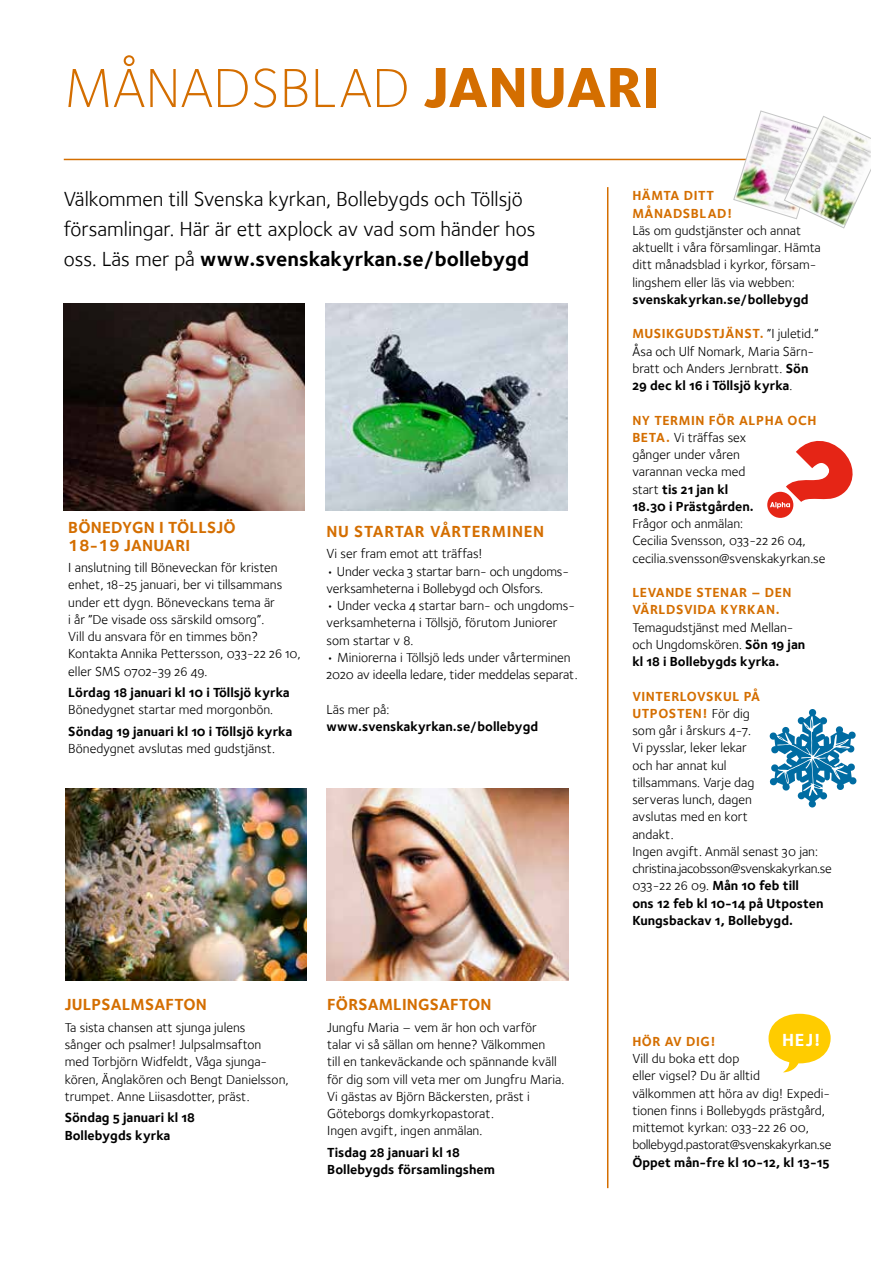
<style>
.page{position:relative;width:893px;height:1263px;background:#fff}
.page>*{position:absolute;margin:0;border:0;box-sizing:border-box;transform-origin:0 0}
.t1{font:300 57px "Foundry Sterling";color:#d46e00}
.t2{font:21px/30px "Foundry Sterling Book OSF";color:#000}
.t3{font:21px "Foundry Sterling Bold OSF";color:#000}
.t4{font:700 18px "Foundry Sterling";color:#fff}
.t5{font:700 16.5px/17.2px "Foundry Sterling";letter-spacing:.01em;color:#d46e00}
.t6{font:700 16.5px "Foundry Sterling";letter-spacing:.04em;color:#d46e00}
.t7{font:13.5px/17.2px "Foundry Sterling Book OSF";color:#000}
.t8{font:13.5px/17.2px "Foundry Sterling Bold OSF";color:#000}
.t9{font:700 13.5px/17.2px "Foundry Sterling";letter-spacing:.04em;color:#d46e00}
.s1{font-weight:800;font-size:58.5px}
.s2{font-family:"Foundry Sterling Book OSF"}
.s3{font-family:"Foundry Sterling Book OSF";font-weight:400;color:#000}
.s4{font-family:"Foundry Sterling Bold OSF"}
.s5{font-family:"Foundry Sterling";font-weight:700;color:#d46e00}
</style>
<div class="page">
<hr style="left:64px;top:159px;width:764px;height:1px;background:#d46e00">
<hr style="left:607px;top:187px;width:1px;height:1001px;background:#d46e00">
<img style="left:733px;top:111px;width:138px;height:117px">
<svg style="left:783px;top:1060px;width:17px;height:12px"></svg>
<div style="left:768px;top:1014px;width:63px;height:49px;background:#fc0;border-radius:50%"></div>
<img style="left:327px;top:789px;width:242px;height:191px">
<img style="left:65px;top:789px;width:241px;height:191px">
<img style="left:64px;top:304px;width:241px;height:206px">
<img style="left:325px;top:304px;width:242px;height:206px">
<svg style="left:770px;top:709px;width:86px;height:98px"></svg>
<div style="left:767px;top:492px;width:26px;height:26px;background:#e52516;border-radius:50%"></div>
<svg style="left:770px;top:441px;width:83px;height:67px"></svg>
<h1 class="t1" style="left:64px;top:55px;width:597px">MÅNADSBLAD <span class="s1">JANUARI</span></h1>
<h2 class="t2" style="left:64px;top:184px;width:473px">Välkommen till Svenska kyrkan, Bollebygds och Töllsjö församlingar. Här är ett axplock av vad som händer hos</h2>
<h2 class="t3" style="left:64px;top:246px;width:467px"><span class="s2">oss. Läs mer på</span> www.svenskakyrkan.se/bollebygd</h2>
<p class="t5" style="left:68px;top:519px;width:169px">BÖNEDYGN I TÖLLSJÖ<br>18-19 JANUARI</p>
<p class="t7" style="left:68px;top:559px;width:234px">I anslutning till Böneveckan för kristen enhet, 18-25 januari, ber vi tillsammans under ett dygn. Böneveckans tema är<br>i år ”De visade oss särskild omsorg”.<br>Vill du ansvara för en timmes bön?<br>Kontakta Annika Pettersson, 033-22 26 10, eller SMS 0702-39 26 49.</p>
<p class="t8" style="left:68px;top:684px;width:223px">Lördag 18 januari kl 10 i Töllsjö kyrka</p>
<p class="t7" style="left:68px;top:701px;width:206px">Bönedygnet startar med morgonbön.</p>
<p class="t8" style="left:68px;top:722px;width:225px">Söndag 19 januari kl 10 i Töllsjö kyrka</p>
<p class="t7" style="left:68px;top:740px;width:208px">Bönedygnet avslutas med gudstjänst.</p>
<p class="t6" style="left:326px;top:521px;width:219px">NU STARTAR VÅRTERMINEN</p>
<p class="t7" style="left:326px;top:545px;width:158px">Vi ser fram emot att träffas!</p>
<p class="t7" style="left:326px;top:562px;width:244px">• Under vecka 3 startar barn- och ungdoms&shy;verksamheterna i Bollebygd och Olsfors.</p>
<p class="t7" style="left:326px;top:597px;width:250px">• Under vecka 4 startar barn- och ungdoms&shy;verksamheterna i Töllsjö, förutom Juniorer som startar v 8.</p>
<p class="t7" style="left:326px;top:649px;width:253px">• Miniorerna i Töllsjö leds under vårterminen<br>2020 av ideella ledare, tider meddelas separat.</p>
<p class="t7" style="left:326px;top:700px;width:64px">Läs mer på:</p>
<p class="t8" style="left:326px;top:717px;width:213px">www.svenskakyrkan.se/bollebygd</p>
<p class="t5" style="left:65px;top:996px;width:144px">JULPSALMSAFTON</p>
<p class="t7" style="left:65px;top:1019px;width:225px">Ta sista chansen att sjunga julens<br>sånger och psalmer! Julpsalmsafton med Torbjörn Widfeldt, Våga sjunga&shy;kören, Änglakören och Bengt Danielsson, trumpet. Anne Liisasdotter, präst.</p>
<p class="t8" style="left:65px;top:1109px;width:132px">Söndag 5 januari kl 18<br>Bollebygds kyrka</p>
<p class="t5" style="left:327px;top:996px;width:166px">FÖRSAMLINGSAFTON</p>
<p class="t7" style="left:327px;top:1019px;width:239px">Jungfu Maria – vem är hon och varför talar vi så sällan om henne? Välkommen<br>till en tankeväckande och spännande kväll för dig som vill veta mer om Jungfru Maria.<br>Vi gästas av Björn Bäckersten, präst i Göteborgs domkyrkopastorat.<br>Ingen avgift, ingen anmälan.</p>
<p class="t8" style="left:327px;top:1143px;width:169px">Tisdag 28 januari kl 18<br>Bollebygds församlingshem</p>
<p class="t9" style="left:632px;top:187px;width:101px">HÄMTA DITT<br>MÅNADSBLAD!</p>
<p class="t7" style="left:632px;top:222px;width:190px">Läs om gudstjänster och annat aktuellt i våra församlingar. Hämta ditt månadsblad i kyrkor, försam&shy;lingshem eller läs via webben:</p>
<p class="t8" style="left:632px;top:290px;width:178px">svenskakyrkan.se/bollebygd</p>
<p class="t9" style="left:632px;top:325px;width:188px">MUSIKGUDSTJÄNST. <span class="s3">”I juletid.”</span></p>
<p class="t7" style="left:632px;top:342px;width:183px">Åsa och Ulf Nomark, Maria Särn&shy;bratt och Anders Jernbratt. <span class="s4">Sön</span></p>
<p class="t8" style="left:632px;top:377px;width:161px">29 dec kl 16 i Töllsjö kyrka<span class="s2">.</span></p>
<p class="t9" style="left:632px;top:411px;width:186px">NY TERMIN FÖR ALPHA OCH</p>
<p class="t7" style="left:632px;top:429px;width:115px"><span class="s5">BETA.</span> Vi träffas sex gånger under våren varannan vecka med</p>
<p class="t8" style="left:632px;top:480px;width:123px"><span class="s2">start</span> tis 21 jan kl<br>18.30 i Prästgården.</p>
<p class="t7" style="left:632px;top:515px;width:195px">Frågor och anmälan:<br>Cecilia Svensson, 033-22 26 04, cecilia.svensson@svenskakyrkan.se</p>
<p class="t9" style="left:632px;top:584px;width:161px">LEVANDE STENAR – DEN<br>VÄRLDSVIDA KYRKAN.</p>
<p class="t7" style="left:632px;top:618px;width:175px">Temagudstjänst med Mellan&shy;och Ungdomskören. <span class="s4">Sön 19 jan</span></p>
<p class="t8" style="left:632px;top:653px;width:148px">kl 18 i Bollebygds kyrka.</p>
<p class="t9" style="left:632px;top:687px;width:129px">VINTERLOVSKUL PÅ<br>UTPOSTEN! <span class="s3">För dig</span></p>
<p class="t7" style="left:632px;top:722px;width:201px">som går i årskurs 4-7.<br>Vi pysslar, leker lekar<br>och har annat kul<br>tillsammans. Varje dag<br>serveras lunch, dagen<br>avslutas med en kort<br>andakt.<br>Ingen avgift. Anmäl senast 30 jan: christina.jacobsson@svenskakyrkan.se</p>
<p class="t8" style="left:632px;top:877px;width:193px"><span class="s2">033-22 26 09.</span> Mån 10 feb till ons 12 feb kl 10-14 på Utposten<br>Kungsbackav 1, Bollebygd.</p>
<h3 class="t4" style="left:782px;top:1029px;width:40px">HEJ!</h3>
<p class="t9" style="left:632px;top:1032px;width:85px">HÖR AV DIG!</p>
<p class="t7" style="left:632px;top:1050px;width:201px">Vill du boka ett dop<br>eller vigsel? Du är alltid<br>välkommen att höra av dig! Expedi&shy;tionen finns i Bollebygds prästgård, mittemot kyrkan: 033-22 26 00, bollebygd.pastorat@svenskakyrkan.se</p>
<p class="t8" style="left:632px;top:1153px;width:199px">Öppet mån-fre kl 10-12, kl 13-15</p>
</div>
